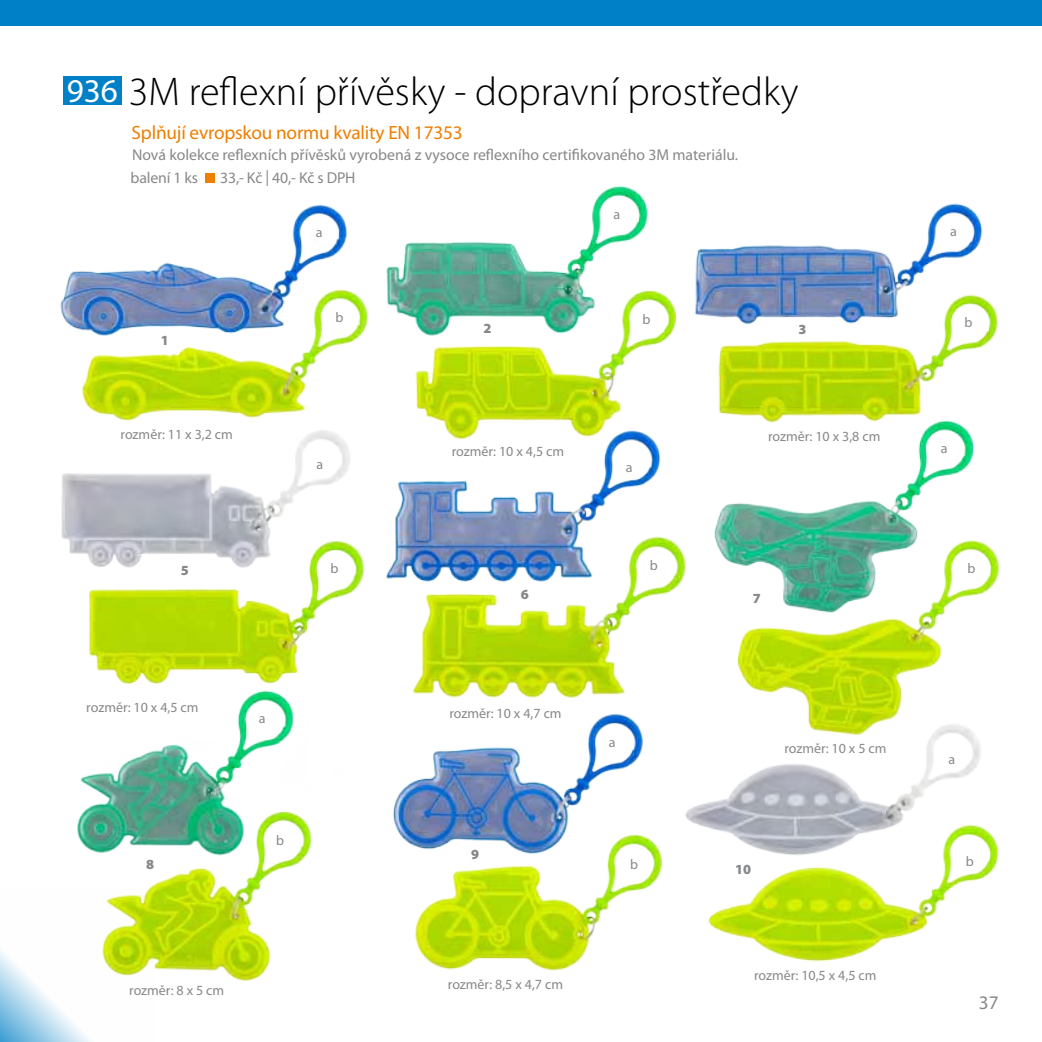
<style>
.page{position:relative;width:1042px;height:1042px;background:#fff}
.page>*{position:absolute;margin:0;border:0;box-sizing:border-box;transform-origin:0 0}
.t1{font:300 40.25px "Myriad Pro";color:#000}
.t2{font:19.25px "Myriad Pro";letter-spacing:-.01em;color:#ee7f00}
.t3{font:19.25px "Myriad Pro";color:#87888a}
.t4{font:15.75px "Myriad Pro";color:#87888a}
.t5{font:14px "Myriad Pro";color:#87888a}
.t6{font:900 14px "Myriad Pro";color:#87888a}
.s1{font-weight:400;font-size:33.25px;color:#fff}
</style>
<div class="page">
<svg style="left:0;top:950px;width:90px;height:92px"></svg>
<img style="left:415px;top:873px;width:241px;height:98px">
<img style="left:393px;top:714px;width:263px;height:159px">
<img style="left:656px;top:753px;width:325px;height:127px">
<img style="left:702px;top:809px;width:297px;height:153px">
<img style="left:386px;top:459px;width:275px;height:120px">
<img style="left:398px;top:527px;width:288px;height:171px">
<img style="left:715px;top:438px;width:260px;height:89px">
<img style="left:714px;top:527px;width:286px;height:226px">
<img style="left:88px;top:575px;width:276px;height:92px">
<img style="left:61px;top:440px;width:304px;height:135px">
<img style="left:77px;top:667px;width:221px;height:182px">
<img style="left:88px;top:804px;width:224px;height:194px">
<img style="left:718px;top:390px;width:254px;height:48px">
<img style="left:696px;top:203px;width:302px;height:187px">
<img style="left:60px;top:205px;width:288px;height:105px">
<img style="left:61px;top:274px;width:307px;height:166px">
<img style="left:386px;top:186px;width:310px;height:120px">
<img style="left:396px;top:283px;width:308px;height:176px">
<div style="left:63px;top:76px;width:59px;height:29px;background:#0080c6"></div>
<div style="left:206px;top:174px;width:9px;height:9px;background:#ee7f00"></div>
<div style="left:0;top:0;width:1042px;height:25px;background:#0080c6"></div>
<h1 class="t1" style="left:67px;top:70px;width:733px"><span class="s1">936</span> 3M reflexní přívěsky - dopravní prostředky</h1>
<h2 class="t2" style="left:132px;top:122px;width:332px">Splňují evropskou normu kvality EN 17353</h2>
<p class="t4" style="left:132px;top:146px;width:608px">Nová kolekce reflexních přívěsků vyrobená z vysoce reflexního certifikovaného 3M materiálu.</p>
<p class="t4" style="left:131px;top:169px;width:69px">balení 1 ks</p>
<p class="t4" style="left:220px;top:169px;width:137px">33,- Kč | 40,- Kč s DPH</p>
<p class="t6" style="left:161px;top:332px;width:10px">1</p>
<p class="t5" style="left:121px;top:427px;width:114px">rozměr: 11 x 3,2 cm</p>
<p class="t6" style="left:181px;top:563px;width:10px">5</p>
<p class="t5" style="left:316px;top:224px;width:8px">a</p>
<p class="t5" style="left:336px;top:309px;width:9px">b</p>
<p class="t5" style="left:316px;top:457px;width:8px">a</p>
<p class="t5" style="left:331px;top:560px;width:9px">b</p>
<p class="t5" style="left:86px;top:699px;width:114px">rozměr: 10 x 4,5 cm</p>
<p class="t6" style="left:146px;top:857px;width:10px">8</p>
<p class="t5" style="left:259px;top:711px;width:8px">a</p>
<p class="t5" style="left:276px;top:833px;width:9px">b</p>
<p class="t5" style="left:129px;top:983px;width:96px">rozměr: 8 x 5 cm</p>
<p class="t6" style="left:483px;top:321px;width:10px">2</p>
<p class="t5" style="left:452px;top:444px;width:114px">rozměr: 10 x 4,5 cm</p>
<p class="t5" style="left:613px;top:207px;width:8px">a</p>
<p class="t5" style="left:950px;top:223px;width:8px">a</p>
<p class="t5" style="left:642px;top:311px;width:9px">b</p>
<p class="t5" style="left:964px;top:315px;width:9px">b</p>
<p class="t6" style="left:798px;top:321px;width:10px">3</p>
<p class="t5" style="left:626px;top:460px;width:8px">a</p>
<p class="t5" style="left:650px;top:558px;width:9px">b</p>
<p class="t5" style="left:768px;top:429px;width:114px">rozměr: 10 x 3,8 cm</p>
<p class="t5" style="left:941px;top:440px;width:8px">a</p>
<p class="t5" style="left:967px;top:560px;width:9px">b</p>
<p class="t6" style="left:521px;top:586px;width:10px">6</p>
<p class="t6" style="left:752px;top:590px;width:10px">7</p>
<p class="t5" style="left:449px;top:706px;width:114px">rozměr: 10 x 4,7 cm</p>
<p class="t6" style="left:471px;top:847px;width:10px">9</p>
<p class="t5" style="left:448px;top:977px;width:117px">rozměr: 8,5 x 4,7 cm</p>
<p class="t5" style="left:609px;top:734px;width:8px">a</p>
<p class="t5" style="left:630px;top:857px;width:9px">b</p>
<p class="t5" style="left:784px;top:740px;width:104px">rozměr: 10 x 5 cm</p>
<p class="t6" style="left:735px;top:861px;width:18px">10</p>
<p class="t5" style="left:754px;top:968px;width:124px">rozměr: 10,5 x 4,5 cm</p>
<p class="t5" style="left:948px;top:751px;width:8px">a</p>
<p class="t5" style="left:966px;top:853px;width:9px">b</p>
<h2 class="t3" style="left:979px;top:992px;width:21px">37</h2>
</div>
